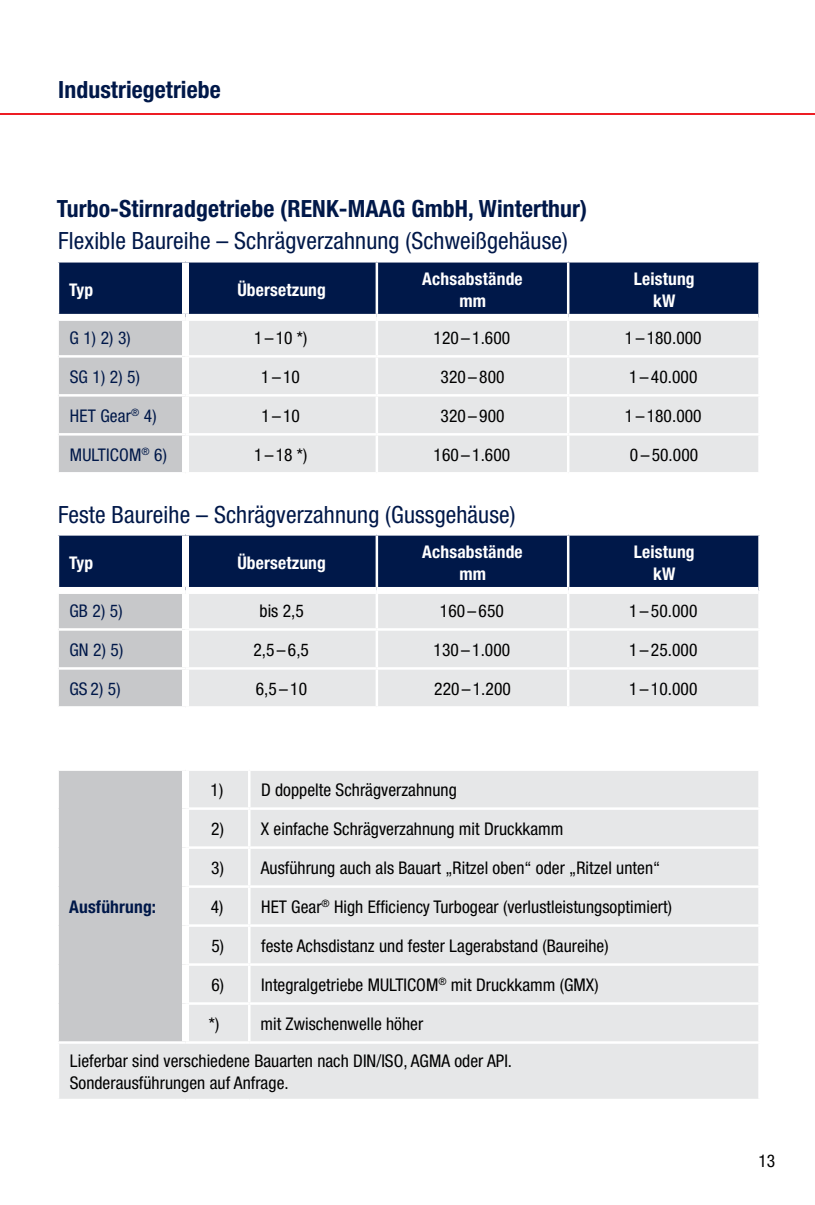
<style>
.page{position:relative;width:815px;height:1205px;background:#fff}
.page>*{position:absolute;margin:0;border:0;box-sizing:border-box;transform-origin:0 0}
.t1{font:condensed 23.75px "Helvetica Neue LT";letter-spacing:.005em;color:#001849}
.t2{font:700 condensed 23.75px "Helvetica Neue LT";letter-spacing:.005em;color:#001849}
.t3{font:condensed 17.5px/37px "Helvetica Neue LT";letter-spacing:.005em;color:#000}
.t4{font:700 condensed 17.5px/22.5px "Helvetica Neue LT";letter-spacing:.01em;color:#fff;text-align:center}
.t5{font:condensed 17.5px "Helvetica Neue LT";letter-spacing:.01em;color:#001849}
.t6{font:700 condensed 17.5px "Helvetica Neue LT";letter-spacing:.01em;color:#001849}
</style>
<div class="page">
<hr style="left:0;top:113px;width:815px;height:2px;background:#ed1d24">
<div style="left:59px;top:262px;width:699px;height:52px;background:#001849"></div>
<div style="left:59px;top:321px;width:123px;height:151px;background:#c7c8ca"></div>
<div style="left:189px;top:321px;width:569px;height:151px;background:#e6e7e8"></div>
<hr style="left:376px;top:262px;width:2px;height:52px;background:#fff">
<hr style="left:567px;top:262px;width:2px;height:52px;background:#fff">
<div style="left:182px;top:262px;width:7px;height:52px;background:#fff"></div>
<hr style="left:376px;top:321px;width:2px;height:34px;background:#fff">
<hr style="left:567px;top:321px;width:2px;height:34px;background:#fff">
<hr style="left:59px;top:355px;width:123px;height:3px;background:#fff">
<hr style="left:189px;top:355px;width:188px;height:3px;background:#fff">
<hr style="left:377px;top:355px;width:191px;height:3px;background:#fff">
<hr style="left:376px;top:358px;width:2px;height:36px;background:#fff">
<hr style="left:568px;top:355px;width:193px;height:3px;background:#fff">
<hr style="left:567px;top:358px;width:2px;height:36px;background:#fff">
<hr style="left:59px;top:394px;width:127px;height:3px;background:#fff">
<hr style="left:186px;top:394px;width:191px;height:3px;background:#fff">
<hr style="left:377px;top:394px;width:191px;height:3px;background:#fff">
<hr style="left:376px;top:397px;width:2px;height:36px;background:#fff">
<hr style="left:568px;top:394px;width:193px;height:3px;background:#fff">
<hr style="left:567px;top:397px;width:2px;height:36px;background:#fff">
<hr style="left:59px;top:433px;width:127px;height:2px;background:#fff">
<hr style="left:186px;top:433px;width:191px;height:2px;background:#fff">
<hr style="left:377px;top:433px;width:191px;height:2px;background:#fff">
<hr style="left:376px;top:435px;width:2px;height:37px;background:#fff">
<hr style="left:568px;top:433px;width:193px;height:2px;background:#fff">
<hr style="left:567px;top:435px;width:2px;height:37px;background:#fff">
<div style="left:59px;top:536px;width:699px;height:51px;background:#001849"></div>
<div style="left:59px;top:594px;width:123px;height:112px;background:#c7c8ca"></div>
<div style="left:189px;top:594px;width:569px;height:112px;background:#e6e7e8"></div>
<hr style="left:376px;top:536px;width:2px;height:51px;background:#fff">
<hr style="left:567px;top:536px;width:2px;height:51px;background:#fff">
<div style="left:182px;top:536px;width:7px;height:51px;background:#fff"></div>
<hr style="left:376px;top:594px;width:2px;height:34px;background:#fff">
<hr style="left:567px;top:594px;width:2px;height:34px;background:#fff">
<hr style="left:59px;top:628px;width:123px;height:3px;background:#fff">
<hr style="left:189px;top:628px;width:188px;height:3px;background:#fff">
<hr style="left:377px;top:628px;width:191px;height:3px;background:#fff">
<hr style="left:376px;top:631px;width:2px;height:36px;background:#fff">
<hr style="left:568px;top:628px;width:193px;height:3px;background:#fff">
<hr style="left:567px;top:631px;width:2px;height:36px;background:#fff">
<hr style="left:59px;top:667px;width:127px;height:3px;background:#fff">
<hr style="left:186px;top:667px;width:191px;height:3px;background:#fff">
<hr style="left:377px;top:667px;width:191px;height:3px;background:#fff">
<hr style="left:376px;top:670px;width:2px;height:36px;background:#fff">
<hr style="left:568px;top:667px;width:193px;height:3px;background:#fff">
<hr style="left:567px;top:670px;width:2px;height:36px;background:#fff">
<svg style="left:59px;top:771px;width:699px;height:328px;background:#dfe0e2"></svg>
<hr style="left:189px;top:924px;width:60px;height:3px;background:#fff">
<hr style="left:249px;top:924px;width:512px;height:3px;background:#fff">
<hr style="left:189px;top:963px;width:60px;height:3px;background:#fff">
<hr style="left:249px;top:963px;width:512px;height:3px;background:#fff">
<hr style="left:189px;top:1002px;width:60px;height:3px;background:#fff">
<hr style="left:249px;top:1002px;width:512px;height:3px;background:#fff">
<hr style="left:57px;top:1041px;width:129px;height:3px;background:#fff">
<hr style="left:186px;top:1041px;width:63px;height:3px;background:#fff">
<hr style="left:249px;top:1041px;width:512px;height:3px;background:#fff">
<div style="left:182px;top:771px;width:7px;height:37px;background:#fff"></div>
<div style="left:182px;top:808px;width:7px;height:39px;background:#fff"></div>
<div style="left:182px;top:847px;width:7px;height:39px;background:#fff"></div>
<div style="left:182px;top:886px;width:7px;height:39px;background:#fff"></div>
<div style="left:182px;top:925px;width:7px;height:39px;background:#fff"></div>
<div style="left:182px;top:964px;width:7px;height:39px;background:#fff"></div>
<div style="left:182px;top:1003px;width:7px;height:38px;background:#fff"></div>
<hr style="left:248px;top:771px;width:3px;height:36px;background:#fff">
<hr style="left:189px;top:807px;width:60px;height:3px;background:#fff">
<hr style="left:249px;top:807px;width:512px;height:3px;background:#fff">
<hr style="left:248px;top:810px;width:3px;height:36px;background:#fff">
<hr style="left:189px;top:846px;width:60px;height:3px;background:#fff">
<hr style="left:249px;top:846px;width:512px;height:3px;background:#fff">
<hr style="left:248px;top:849px;width:3px;height:36px;background:#fff">
<hr style="left:189px;top:885px;width:60px;height:3px;background:#fff">
<hr style="left:249px;top:885px;width:512px;height:3px;background:#fff">
<hr style="left:248px;top:888px;width:3px;height:36px;background:#fff">
<hr style="left:248px;top:927px;width:3px;height:36px;background:#fff">
<hr style="left:248px;top:966px;width:3px;height:36px;background:#fff">
<hr style="left:248px;top:1005px;width:3px;height:36px;background:#fff">
<h1 class="t2" style="left:58px;top:75px;width:164px">Industriegetriebe</h1>
<h1 class="t2" style="left:57px;top:194px;width:532px">Turbo-Stirnradgetriebe (RENK-MAAG GmbH, Winterthur)</h1>
<h1 class="t1" style="left:58px;top:227px;width:511px">Flexible Baureihe – Schrägverzahnung (Schweißgehäuse)</h1>
<p class="t4" style="left:69px;top:278px;width:26px">Typ</p>
<p class="t4" style="left:237px;top:278px;width:90px">Übersetzung</p>
<p class="t4" style="left:422px;top:267px;width:102px">Achsabstände mm</p>
<p class="t4" style="left:634px;top:267px;width:62px">Leistung kW</p>
<p class="t5" style="left:69px;top:327px;width:63px">G 1) 2) 3)</p>
<p class="t3" style="left:254px;top:319px;width:55px">1–10 *)</p>
<p class="t3" style="left:434px;top:319px;width:78px">120 – 1.600</p>
<p class="t3" style="left:625px;top:319px;width:78px">1 – 180.000</p>
<p class="t5" style="left:70px;top:366px;width:72px">SG 1) 2) 5)</p>
<p class="t3" style="left:261px;top:358px;width:40px">1–10</p>
<p class="t3" style="left:441px;top:358px;width:65px">320 – 800</p>
<p class="t3" style="left:629px;top:358px;width:70px">1 – 40.000</p>
<p class="t5" style="left:70px;top:405px;width:88px">HET Gear<sup>®</sup> 4)</p>
<p class="t3" style="left:261px;top:397px;width:40px">1–10</p>
<p class="t3" style="left:441px;top:397px;width:65px">320 – 900</p>
<p class="t3" style="left:625px;top:397px;width:78px">1 – 180.000</p>
<p class="t5" style="left:70px;top:444px;width:99px">MULTICOM<sup>®</sup> 6)</p>
<p class="t3" style="left:254px;top:436px;width:55px">1–18 *)</p>
<p class="t3" style="left:434px;top:436px;width:78px">160 – 1.600</p>
<p class="t3" style="left:630px;top:436px;width:70px">0 – 50.000</p>
<h1 class="t1" style="left:58px;top:500px;width:459px">Feste Baureihe – Schrägverzahnung (Gussgehäuse)</h1>
<p class="t4" style="left:69px;top:551px;width:26px">Typ</p>
<p class="t4" style="left:237px;top:551px;width:90px">Übersetzung</p>
<p class="t4" style="left:422px;top:540px;width:102px">Achsabstände mm</p>
<p class="t4" style="left:634px;top:540px;width:62px">Leistung kW</p>
<p class="t5" style="left:69px;top:600px;width:55px">GB 2) 5)</p>
<p class="t3" style="left:260px;top:592px;width:46px">bis 2,5</p>
<p class="t3" style="left:440px;top:592px;width:65px">160 – 650</p>
<p class="t3" style="left:629px;top:592px;width:70px">1 – 50.000</p>
<p class="t5" style="left:69px;top:639px;width:55px">GN 2) 5)</p>
<p class="t3" style="left:254px;top:631px;width:57px">2,5 – 6,5</p>
<p class="t3" style="left:434px;top:631px;width:78px">130 – 1.000</p>
<p class="t3" style="left:629px;top:631px;width:70px">1 – 25.000</p>
<p class="t5" style="left:69px;top:678px;width:53px">GS 2) 5)</p>
<p class="t3" style="left:256px;top:670px;width:53px">6,5 – 10</p>
<p class="t3" style="left:434px;top:670px;width:78px">220 – 1.200</p>
<p class="t3" style="left:629px;top:670px;width:70px">1 – 10.000</p>
<p class="t3" style="left:211px;top:771px;width:248px">1) D doppelte Schrägverzahnung</p>
<p class="t3" style="left:211px;top:810px;width:354px">2) X einfache Schrägverzahnung mit Druckkamm</p>
<p class="t3" style="left:211px;top:849px;width:451px">3) Ausführung auch als Bauart „Ritzel oben“ oder „Ritzel unten“</p>
<p class="t3" style="left:211px;top:888px;width:463px">4) HET Gear<sup>®</sup> High Efficiency Turbogear (verlustleistungsoptimiert)</p>
<p class="t3" style="left:211px;top:927px;width:399px">5) feste Achsdistanz und fester Lagerabstand (Baureihe)</p>
<p class="t3" style="left:211px;top:966px;width:389px">6) Integralgetriebe MULTICOM<sup>®</sup> mit Druckkamm (GMX)</p>
<p class="t3" style="left:209px;top:1005px;width:12px">*)</p>
<p class="t6" style="left:69px;top:896px;width:88px">Ausführung:</p>
<p class="t3" style="left:70px;top:1005px;width:444px;text-indent:191px">mit Zwischenwelle höher<br>Lieferbar sind verschiedene Bauarten nach DIN/ISO, AGMA oder API.</p>
<p class="t3" style="left:70px;top:1064px;width:221px">Sonderausführungen auf Anfrage.</p>
<p class="t3" style="left:758px;top:1142px;width:18px">13</p>
</div>
